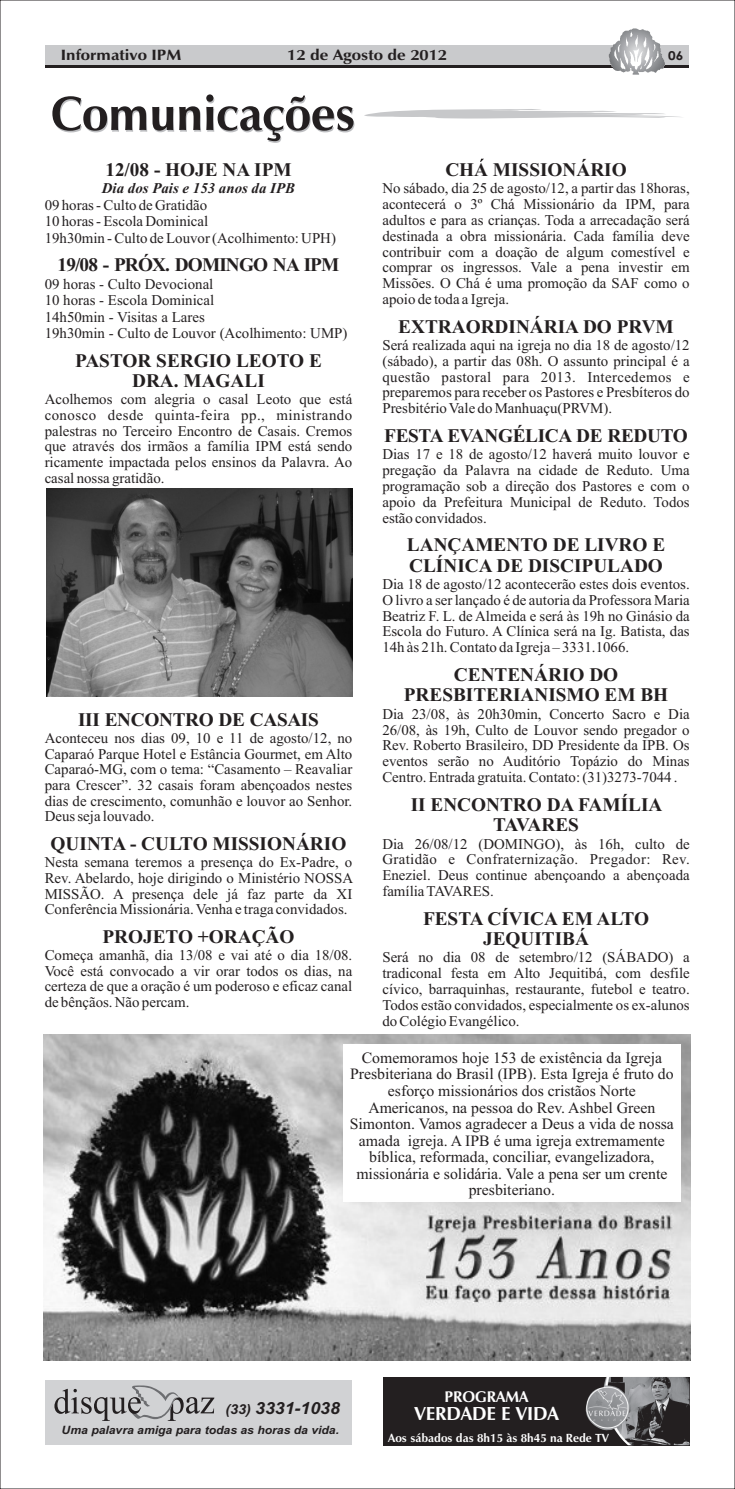
<style>
.page{position:relative;width:735px;height:1489px;background:#fff}
.page>*{position:absolute;margin:0;border:0;box-sizing:border-box;transform-origin:0 0}
.t1{font:700 19.25px/20.5px "Times New Roman";color:#231f20;text-align:center}
.t2{font:700 19.25px "Times New Roman";letter-spacing:-.045em;color:#231f20}
.t3{font:700 19.07px "Zapf Humanist 601 BT";color:#fff}
.t4{font:italic 700 16.8px "Arial";color:#231f20;scale:1.06 1}
.t5{font:15.75px/16.6px "Times New Roman";color:#231f20;text-align:center}
.t6{font:700 15.58px "Zapf Humanist 601 BT";color:#fff}
.t7{font:700 15.05px "Zapf Humanist 601 BT";color:#231f20;scale:1.11 1}
.t8{font:14.88px/15.8px "Times New Roman";color:#231f20;text-align:justify}
.t9{font:italic 700 14.88px "Times New Roman";color:#231f20}
.t10{font:700 12.25px "Century Gothic";color:#231f20;scale:1.11 1}
.t11{font:700 11.9px "Zapf Humanist 601 BT";color:#fff}
.t12{font:italic 700 11.55px "Arial";color:#231f20;scale:1.06 1}
.s1{font-size:13.65px}
</style>
<div class="page">
<svg style="left:364px;top:109px;width:316px;height:10px"></svg>
<svg style="left:52px;top:94px;width:302px;height:49px"></svg>
<div style="left:45px;top:48px;width:643px;height:19px;background:linear-gradient(to right,#c9cacc,#c9cacc)"></div>
<div style="left:45px;top:45px;width:643px;height:19px;background:#c9cacc"></div>
<svg style="left:608px;top:28px;width:56px;height:47px"></svg>
<div style="left:45px;top:1379px;width:306px;height:65px;background:#d1d2d4"></div>
<svg style="left:54px;top:1385px;width:160px;height:35px"></svg>
<div style="left:382px;top:1376px;width:307px;height:68px;background:#231f20"></div>
<img style="left:584px;top:1376px;width:105px;height:68px">
<img style="left:46px;top:488px;width:306px;height:208px">
<img style="left:44px;top:1034px;width:646px;height:326px">
<div style="left:343px;top:1043px;width:337px;height:158px;background:#fff"></div>
<p class="t7" style="left:61px;top:49px;width:110px">Informativo IPM</p>
<p class="t7" style="left:287px;top:49px;width:145px">12 de Agosto de 2012</p>
<p class="t10" style="left:668px;top:49px;width:15px">06</p>
<p class="t1" style="left:105px;top:161px;width:188px">12/08 - HOJE NA IPM</p>
<p class="t9" style="left:102px;top:183px;width:194px">Dia dos Pais e 153 anos da IPB</p>
<p class="t8" style="left:45px;top:198px;width:293px;line-height:16.4px;text-align:left">09 horas - Culto de Gratidão<br>10 horas - Escola Dominical<br>19h30min - Culto de Louvor (Acolhimento: UPH)</p>
<p class="t8" style="left:45px;top:277px;width:304px;line-height:16.4px;text-align:left">09 horas - Culto Devocional<br>10 horas - Escola Dominical<br>14h50min - Visitas a Lares<br>19h30min - Culto de Louvor (Acolhimento: UMP)</p>
<p class="t2" style="left:58px;top:258px;width:283px">19/08 - PRÓX. DOMINGO NA IPM</p>
<p class="t1" style="left:75px;top:352px;width:248px">PASTOR SERGIO LEOTO E<br>DRA. MAGALI</p>
<p class="t8" style="left:45px;top:393px;width:309px">Acolhemos com alegria o casal Leoto que está conosco desde quinta-feira pp., ministrando palestras no Terceiro Encontro de Casais. Cremos que através dos irmãos a família IPM está sendo ricamente impactada pelos ensinos da Palavra. Ao casal nossa gratidão.</p>
<p class="t1" style="left:78px;top:711px;width:242px">III ENCONTRO DE CASAIS</p>
<p class="t8" style="left:45px;top:731px;width:309px">Aconteceu nos dias 09, 10 e 11 de agosto/12, no Caparaó Parque Hotel e Estância Gourmet, em Alto Caparaó-MG, com o tema: “Casamento – Reavaliar para Crescer”. 32 casais foram abençoados nestes dias de crescimento, comunhão e louvor ao Senhor.<br>Deus seja louvado.</p>
<p class="t1" style="left:51px;top:835px;width:297px">QUINTA - CULTO MISSIONÁRIO</p>
<p class="t8" style="left:45px;top:855px;width:310px">Nesta semana teremos a presença do Ex-Padre, o Rev. Abelardo, hoje dirigindo o Ministério NOSSA MISSÃO. A presença dele já faz parte da XI Conferência Missionária. Venha e traga convidados.</p>
<p class="t8" style="left:45px;top:948px;width:309px">Começa amanhã, dia 13/08 e vai até o dia 18/08.<br>Você está convocado a vir orar todos os dias, na certeza de que a oração é um poderoso e eficaz canal de bênçãos. Não percam.</p>
<p class="t1" style="left:102px;top:928px;width:193px">PROJETO +ORAÇÃO</p>
<p class="t1" style="left:445px;top:161px;width:183px">CHA MISSIONÁRIO</p>
<p class="t8" style="left:382px;top:182px;width:309px">No sábado, dia 25 de agosto/12, a partir das 18horas, acontecerá o 3º Chá Missionário da IPM, para adultos e para as crianças. Toda a arrecadação será destinada a obra missionária. Cada família deve contribuir com a doação de algum comestível e comprar os ingressos. Vale a pena investir em Missões. O Chá é uma promoção da SAF como o apoio de toda a Igreja.</p>
<p class="t8" style="left:382px;top:338px;width:309px">Será realizada aqui na igreja no dia 18 de agosto/12 (sábado), a partir das 08h. O assunto principal é a questão pastoral para 2013. Intercedemos e preparemos para receber os Pastores e Presbíteros do Presbitério Vale do Manhuaçu(PRVM).</p>
<p class="t8" style="left:382px;top:448px;width:309px">Dias 17 e 18 de agosto/12 haverá muito louvor e pregação da Palavra na cidade de Reduto. Uma programação sob a direção dos Pastores e com o apoio da Prefeitura Municipal de Reduto. Todos estão convidados.</p>
<p class="t1" style="left:398px;top:318px;width:277px">EXTRAORDINÁRIA DO PRVM</p>
<p class="t1" style="left:384px;top:427px;width:305px">FESTA EVANGÉLICA DE REDUTO</p>
<p class="t1" style="left:407px;top:536px;width:259px;text-align:left">LANÇAMENTO DE LIVRO E<br>CLÍNICA DE DISCIPULADO</p>
<p class="t8" style="left:382px;top:577px;width:309px">Dia 18 de agosto/12 acontecerão estes dois eventos.<br>O livro a ser lançado é de autoria da Professora Maria Beatriz F. L. de Almeida e será às 19h no Ginásio da Escola do Futuro. A Clínica será na Ig. Batista, das 14h às 21h. Contato da Igreja – 3331.1066.</p>
<p class="t1" style="left:403px;top:666px;width:266px">CENTENÁRIO DO<br>PRESBITERIANISMO EM BH</p>
<p class="t8" style="left:382px;top:707px;width:309px">Dia 23/08, às 20h30min, Concerto Sacro e Dia 26/08, às 19h, Culto de Louvor sendo pregador o Rev. Roberto Brasileiro, DD Presidente da IPB. Os eventos serão no Auditório Topázio do Minas Centro. Entrada gratuita. Contato: (31)3273-7044 .</p>
<p class="t1" style="left:410px;top:796px;width:253px">II ENCONTRO DA FAMÍLIA<br>TAVARES</p>
<p class="t8" style="left:382px;top:837px;width:309px">Dia 26/08/12 (DOMINGO), às 16h, culto de Gratidão e Confraternização. Pregador: Rev.<br>Eneziel. Deus continue abençoando a abençoada família TAVARES.</p>
<p class="t1" style="left:423px;top:909px;width:227px">FESTA CÍVICA EM ALTO<br>JEQUITIBÁ</p>
<p class="t8" style="left:382px;top:950px;width:309px">Será no dia 08 de setembro/12 (SÁBADO) a tradiconal festa em Alto Jequitibá, com desfile cívico, barraquinhas, restaurante, futebol e teatro.<br>Todos estão convidados, especialmente os ex-alunos do Colégio Evangélico.</p>
<p class="t5" style="left:349px;top:1050px;width:325px">Comemoramos hoje 153 de existência da Igreja Presbiteriana do Brasil (IPB). Esta Igreja é fruto do esforço missionários dos cristãos Norte Americanos, na pessoa do Rev. Ashbel Green Simonton. Vamos agradecer a Deus a vida de nossa amada igreja. A IPB é uma igreja extremamente bíblica, reformada, conciliar, evangelizadora, missionária e solidária. Vale a pena ser um crente presbiteriano.</p>
<p class="t4" style="left:225px;top:1401px;width:109px"><span class="s1">(33)</span> 3331-1038</p>
<p class="t12" style="left:62px;top:1425px;width:263px">Uma palavra amiga para todas as horas da vida.</p>
<p class="t6" style="left:444px;top:1389px;width:85px">PROGRAMA</p>
<p class="t3" style="left:414px;top:1405px;width:146px">VERDADE E VIDA</p>
<p class="t11" style="left:388px;top:1432px;width:222px">Aos sábados das 8h15 às 8h45 na Rede TV</p>
</div>
